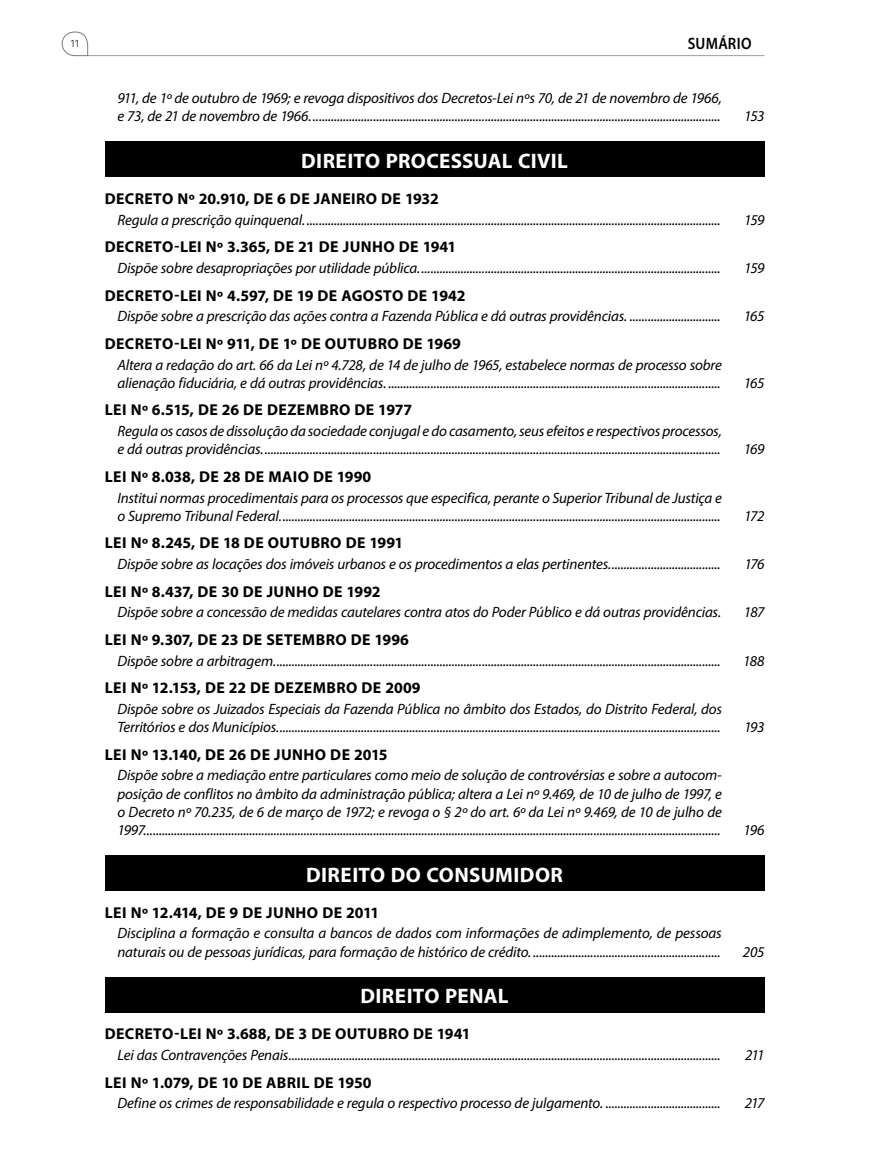
<style>
.page{position:relative;width:870px;height:1170px;background:#fff}
.page>*{position:absolute;margin:0;border:0;box-sizing:border-box;transform-origin:0 0}
.t1{font:700 21px "Myriad Pro";letter-spacing:.015em;color:#fff}
.t2{font:600 16.5px "Myriad Pro";letter-spacing:.02em;color:#000;scale:.9 1}
.t3{font:700 15.75px "Myriad Pro";letter-spacing:.02em;color:#000}
.t4{font:italic 15px/18.1px "Myriad Pro";letter-spacing:-.01em;color:#000}
.t5{font:300 10.65px "Fira Sans";color:#000}
</style>
<div class="page">
<hr style="left:88px;top:55px;width:676px;height:1px;background:#9f9f9f">
<svg style="left:62px;top:32px;width:26px;height:24px"></svg>
<div style="left:105px;top:142px;width:659px;height:35px;background:#000"></div>
<div style="left:105px;top:855px;width:659px;height:36px;background:#000"></div>
<div style="left:105px;top:977px;width:659px;height:35px;background:#000"></div>
<p class="t5" style="left:70px;top:36px;width:10px">11</p>
<p class="t2" style="left:687px;top:33px;width:72px">SUMÁRIO</p>
<p class="t4" style="left:117px;top:89px;width:605px">911, de 1º de outubro de 1969; e revoga dispositivos dos Decretos-Lei nºs 70, de 21 de novembro de 1966, e 73, de 21 de novembro de 1966........................................................................................................................................</p>
<p class="t4" style="left:743px;top:107px;width:22px">153</p>
<p class="t1" style="left:301px;top:147px;width:268px">DIREITO PROCESSUAL CIVIL</p>
<p class="t3" style="left:105px;top:188px;width:335px">DECRETO Nº 20.910, DE 6 DE JANEIRO DE 1932</p>
<p class="t4" style="left:117px;top:210px;width:604px">Regula a prescrição quinquenal. .........................................................................................................................................</p>
<p class="t4" style="left:743px;top:210px;width:22px">159</p>
<p class="t3" style="left:105px;top:237px;width:352px">DECRETO-LEI Nº 3.365, DE 21 DE JUNHO DE 1941</p>
<p class="t4" style="left:117px;top:259px;width:604px">Dispõe sobre desapropriações por utilidade pública....................................................................................................</p>
<p class="t4" style="left:743px;top:259px;width:22px">159</p>
<p class="t3" style="left:105px;top:285px;width:362px">DECRETO-LEI Nº 4.597, DE 19 DE AGOSTO DE 1942</p>
<p class="t4" style="left:117px;top:307px;width:604px">Dispõe sobre a prescrição das ações contra a Fazenda Pública e dá outras providências. ..............................</p>
<p class="t4" style="left:743px;top:307px;width:22px">165</p>
<p class="t3" style="left:105px;top:333px;width:357px">DECRETO-LEI Nº 911, DE 1º DE OUTUBRO DE 1969</p>
<p class="t4" style="left:117px;top:355px;width:605px">Altera a redação do art. 66 da Lei nº 4.728, de 14 de julho de 1965, estabelece normas de processo sobre alienação fiduciária, e dá outras providências. ..............................................................................................................</p>
<p class="t4" style="left:743px;top:373px;width:22px">165</p>
<p class="t3" style="left:105px;top:400px;width:309px">LEI Nº 6.515, DE 26 DE DEZEMBRO DE 1977</p>
<p class="t4" style="left:117px;top:422px;width:605px">Regula os casos de dissolução da sociedade conjugal e do casamento, seus efeitos e respectivos processos, e dá outras providências........................................................................................................................................................</p>
<p class="t3" style="left:105px;top:466px;width:268px">LEI Nº 8.038, DE 28 DE MAIO DE 1990</p>
<p class="t4" style="left:117px;top:488px;width:605px">Institui normas procedimentais para os processos que especifica, perante o Superior Tribunal de Justiça e o Supremo Tribunal Federal..................................................................................................................................................</p>
<p class="t4" style="left:743px;top:440px;width:22px">169</p>
<p class="t4" style="left:743px;top:506px;width:22px">172</p>
<p class="t3" style="left:105px;top:533px;width:300px">LEI Nº 8.245, DE 18 DE OUTUBRO DE 1991</p>
<p class="t4" style="left:117px;top:555px;width:604px">Dispõe sobre as locações dos imóveis urbanos e os procedimentos a elas pertinentes.....................................</p>
<p class="t4" style="left:744px;top:555px;width:22px">176</p>
<p class="t3" style="left:105px;top:581px;width:277px">LEI Nº 8.437, DE 30 DE JUNHO DE 1992</p>
<p class="t4" style="left:117px;top:603px;width:605px">Dispõe sobre a concessão de medidas cautelares contra atos do Poder Público e dá outras providências.</p>
<p class="t4" style="left:743px;top:603px;width:22px">187</p>
<p class="t3" style="left:105px;top:629px;width:305px">LEI Nº 9.307, DE 23 DE SETEMBRO DE 1996</p>
<p class="t4" style="left:117px;top:651px;width:604px">Dispõe sobre a arbitragem....................................................................................................................................................</p>
<p class="t4" style="left:742px;top:651px;width:23px">188</p>
<p class="t3" style="left:105px;top:677px;width:317px">LEI Nº 12.153, DE 22 DE DEZEMBRO DE 2009</p>
<p class="t4" style="left:117px;top:699px;width:605px">Dispõe sobre os Juizados Especiais da Fazenda Pública no âmbito dos Estados, do Distrito Federal, dos<br>Territórios e dos Municípios...................................................................................................................................................</p>
<p class="t4" style="left:743px;top:718px;width:22px">193</p>
<p class="t3" style="left:105px;top:744px;width:284px">LEI Nº 13.140, DE 26 DE JUNHO DE 2015</p>
<p class="t4" style="left:117px;top:766px;width:605px;text-align:justify">Dispõe sobre a mediação entre particulares como meio de solução de controvérsias e sobre a autocom&shy;posição de conflitos no âmbito da administração pública; altera a Lei nº 9.469, de 10 de julho de 1997, e o Decreto nº 70.235, de 6 de março de 1972; e revoga o § 2º do art. 6º da Lei nº 9.469, de 10 de julho de 1997...............................................................................................................................................................................................</p>
<p class="t1" style="left:306px;top:861px;width:258px">DIREITO DO CONSUMIDOR</p>
<p class="t3" style="left:105px;top:902px;width:276px">LEI Nº 12.414, DE 9 DE JUNHO DE 2011</p>
<p class="t4" style="left:117px;top:924px;width:605px">Disciplina a formação e consulta a bancos de dados com informações de adimplemento, de pessoas naturais ou de pessoas jurídicas, para formação de histórico de crédito. ..............................................................</p>
<p class="t4" style="left:743px;top:820px;width:22px">196</p>
<p class="t4" style="left:742px;top:942px;width:23px">205</p>
<p class="t1" style="left:360px;top:982px;width:150px">DIREITO PENAL</p>
<p class="t3" style="left:105px;top:1023px;width:367px">DECRETO-LEI Nº 3.688, DE 3 DE OUTUBRO DE 1941</p>
<p class="t4" style="left:117px;top:1045px;width:604px">Lei das Contravenções Penais...............................................................................................................................................</p>
<p class="t4" style="left:744px;top:1045px;width:21px">211</p>
<p class="t3" style="left:105px;top:1072px;width:268px">LEI Nº 1.079, DE 10 DE ABRIL DE 1950</p>
<p class="t4" style="left:117px;top:1094px;width:604px">Define os crimes de responsabilidade e regula o respectivo processo de julgamento. ......................................</p>
<p class="t4" style="left:744px;top:1094px;width:21px">217</p>
</div>
